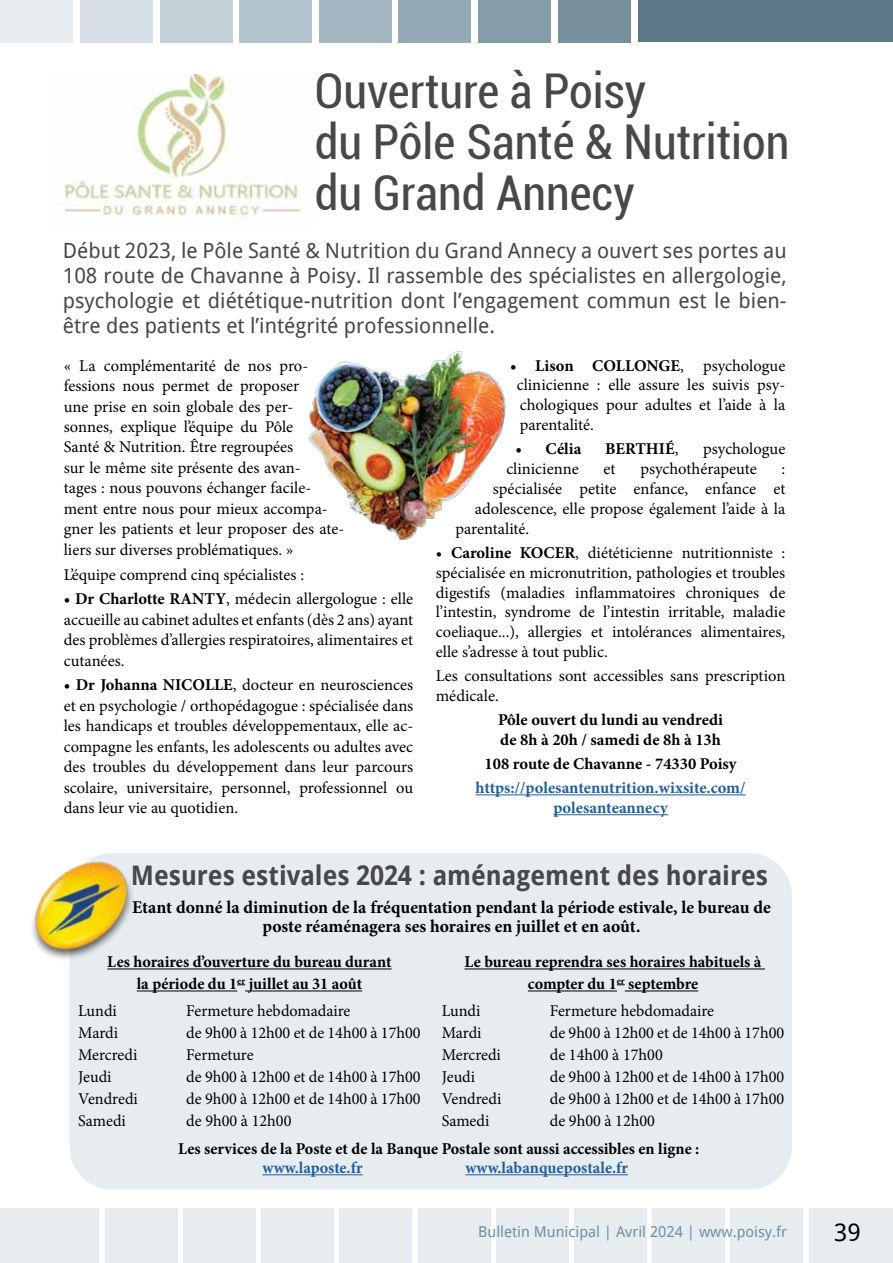
<style>
.page{position:relative;width:893px;height:1263px;background:#fff}
.page>*{position:absolute;margin:0;border:0;box-sizing:border-box;transform-origin:0 0}
.t1{font:condensed 48px/51px "Roboto";color:#48484a}
.t2{font:700 27px "Droid Sans";color:#48484a;scale:.94 1}
.t3{font:24px "Droid Sans";color:#000}
.t4{font:21px/25.2px "Droid Sans";color:#48484a;text-align:justify}
.t5{font:700 18px/19.5px "Minion Pro";color:#000;text-align:center}
.t6{font:16.5px/20.4px "Minion Pro";color:#000;text-align:justify}
.t7{font:700 16.5px/22px "Minion Pro";color:#000;text-align:center}
.t8{font:700 16.5px/19.8px "Minion Pro";color:#215e9e;text-align:center}
.t9{font:15px "Droid Sans";color:#6e90a1}
.s1{font-weight:700}
.s2{font-weight:400}
</style>
<div class="page">
<div style="left:70px;top:853px;width:722px;height:336px;background:#e6ecf0;border-radius:43px"></div>
<hr style="left:107px;top:968px;width:285px;height:1px;background:#000">
<hr style="left:137px;top:990px;width:100px;height:1px;background:#000">
<hr style="left:245px;top:990px;width:117px;height:1px;background:#000">
<hr style="left:464px;top:968px;width:301px;height:1px;background:#000">
<hr style="left:528px;top:990px;width:89px;height:1px;background:#000">
<hr style="left:625px;top:990px;width:73px;height:1px;background:#000">
<hr style="left:262px;top:1174px;width:101px;height:1px;background:#215e9e">
<hr style="left:465px;top:1174px;width:163px;height:1px;background:#215e9e">
<div style="left:1px;top:0;width:72px;height:42px;background:#e6ecf0"></div>
<div style="left:80px;top:0;width:73px;height:42px;background:#d4dee4"></div>
<div style="left:160px;top:0;width:72px;height:42px;background:#c3d1d8"></div>
<div style="left:240px;top:0;width:72px;height:42px;background:#b3c3cd"></div>
<div style="left:319px;top:0;width:72px;height:42px;background:#a3b6c1"></div>
<div style="left:399px;top:0;width:72px;height:42px;background:#93a9b5"></div>
<div style="left:478px;top:0;width:73px;height:42px;background:#859ca9"></div>
<div style="left:558px;top:0;width:72px;height:42px;background:#77909d"></div>
<div style="left:639px;top:0;width:254px;height:41px;background:#5d7987"></div>
<div style="left:261px;top:1208px;width:73px;height:55px;background:#e6ecf0"></div>
<div style="left:574px;top:1208px;width:73px;height:55px;background:#e6ecf0"></div>
<div style="left:105px;top:1208px;width:72px;height:55px;background:#e6ecf0"></div>
<div style="left:418px;top:1208px;width:72px;height:55px;background:#e6ecf0"></div>
<div style="left:731px;top:1208px;width:72px;height:55px;background:#e6ecf0"></div>
<div style="left:0;top:1208px;width:99px;height:55px;background:#e6ecf0"></div>
<div style="left:340px;top:1208px;width:72px;height:55px;background:#e6ecf0"></div>
<div style="left:653px;top:1208px;width:72px;height:55px;background:#e6ecf0"></div>
<div style="left:183px;top:1208px;width:72px;height:55px;background:#e6ecf0"></div>
<div style="left:496px;top:1208px;width:72px;height:55px;background:#e6ecf0"></div>
<div style="left:809px;top:1208px;width:84px;height:55px;background:#e6ecf0"></div>
<hr style="left:476px;top:794px;width:270px;height:1px;background:#215e9e">
<hr style="left:553px;top:814px;width:115px;height:1px;background:#215e9e">
<img style="left:64px;top:75px;width:236px;height:145px">
<img style="left:32px;top:853px;width:121px;height:117px">
<img style="left:309px;top:351px;width:196px;height:189px">
<h1 class="t1" style="left:315px;top:64px;width:476px">Ouverture à Poisy<br>du Pôle Santé &amp; Nutrition du Grand Annecy</h1>
<p class="t4" style="left:63px;top:237px;width:725px">Début 2023, le Pôle Santé &amp; Nutrition du Grand Annecy a ouvert ses portes au 108 route de Chavanne à Poisy. Il rassemble des spécialistes en allergologie, psychologie et diététique-nutrition dont l’engagement commun est le bien&shy;être des patients et l’intégrité professionnelle.</p>
<p class="t6" style="left:64px;top:355px;width:282px;text-align:left">« La complémentarité de nos pro&shy;fessions nous permet de proposer<br>une prise en soin globale des per&shy;sonnes, explique l’équipe du Pôle<br>Santé &amp; Nutrition. Être regroupées<br>sur le même site présente des avan-<br>tages : nous pouvons échanger facile&shy;ment entre nous pour mieux accompa&shy;gner les patients et leur proposer des ate&shy;liers sur diverses problématiques. »</p>
<p class="t6" style="left:64px;top:564px;width:242px">L’équipe comprend cinq spécialistes :</p>
<p class="t6" style="left:64px;top:589px;width:351px"><span class="s1">• Dr Charlotte RANTY</span>, médecin allergologue : elle accueille au cabinet adultes et enfants (dès 2 ans) ayant des problèmes d’allergies respiratoires, alimentaires et cutanées.</p>
<p class="t6" style="left:64px;top:675px;width:351px"><span class="s1">• Dr Johanna NICOLLE</span>, docteur en neurosciences et en psychologie / orthopédagogue : spécialisée dans les handicaps et troubles développementaux, elle ac&shy;compagne les enfants, les adolescents ou adultes avec des troubles du développement dans leur parcours scolaire, universitaire, personnel, professionnel ou dans leur vie au quotidien.</p>
<p class="t6" style="left:517px;top:356px;width:270px;line-height:19.8px;text-indent:-7px"><span class="s1">• Lison COLLONGE</span>, psychologue clinicienne : elle assure les suivis psy&shy;chologiques pour adultes et l’aide à la parentalité.</p>
<p class="t7" style="left:515px;top:438px;width:68px">• Célia</p>
<p class="t7" style="left:605px;top:438px;width:75px">BERTHIÉ<span class="s2">,</span></p>
<p class="t6" style="left:703px;top:439px;width:84px">psychologue</p>
<p class="t6" style="left:506px;top:459px;width:74px">clinicienne</p>
<p class="t6" style="left:603px;top:459px;width:14px">et</p>
<p class="t6" style="left:640px;top:459px;width:118px">psychothérapeute</p>
<p class="t6" style="left:782px;top:459px;width:5px">:</p>
<p class="t6" style="left:493px;top:479px;width:294px">spécialisée petite enfance, enfance et</p>
<p class="t6" style="left:475px;top:498px;width:312px">adolescence, elle propose également l’aide à la</p>
<p class="t6" style="left:455px;top:518px;width:75px">parentalité.</p>
<p class="t6" style="left:436px;top:543px;width:351px;line-height:19.8px">• <span class="s1">Caroline KOCER</span>, diététicienne nutritionniste : spécialisée en micronutrition, pathologies et troubles digestifs (maladies inflammatoires chroniques de l’intestin, syndrome de l’intestin irritable, maladie coeliaque...), allergies et intolérances alimentaires, elle s’adresse à tout public.</p>
<p class="t6" style="left:436px;top:666px;width:351px;line-height:19.8px">Les consultations sont accessibles sans prescription médicale.</p>
<p class="t7" style="left:498px;top:710px;width:227px;line-height:19.8px;text-align:left">Pôle ouvert du lundi au vendredi de 8h à 20h / samedi de 8h à 13h</p>
<p class="t7" style="left:485px;top:753px;width:253px">108 route de Chavanne - 74330 Poisy</p>
<p class="t8" style="left:476px;top:778px;width:271px">https://polesantenutrition.wixsite.com/ polesanteannecy</p>
<h2 class="t2" style="left:131px;top:856px;width:679px">Mesures estivales 2024 : aménagement des horaires</h2>
<p class="t5" style="left:132px;top:897px;width:640px">Etant donné la diminution de la fréquentation pendant la période estivale, le bureau de poste réaménagera ses horaires en juillet et en août.</p>
<p class="t7" style="left:107px;top:951px;width:286px">Les horaires d’ouverture du bureau durant la période du 1<sup>er</sup> juillet au 31 août</p>
<p class="t6" style="left:78px;top:1000px;width:40px">Lundi</p>
<p class="t6" style="left:186px;top:1000px;width:166px">Fermeture hebdomadaire</p>
<p class="t6" style="left:78px;top:1022px;width:41px">Mardi</p>
<p class="t6" style="left:186px;top:1022px;width:236px">de 9h00 à 12h00 et de 14h00 à 17h00</p>
<p class="t6" style="left:78px;top:1044px;width:61px">Mercredi</p>
<p class="t6" style="left:186px;top:1044px;width:69px">Fermeture</p>
<p class="t6" style="left:78px;top:1066px;width:35px">Jeudi</p>
<p class="t6" style="left:186px;top:1066px;width:236px">de 9h00 à 12h00 et de 14h00 à 17h00</p>
<p class="t6" style="left:78px;top:1088px;width:61px">Vendredi</p>
<p class="t6" style="left:186px;top:1088px;width:236px">de 9h00 à 12h00 et de 14h00 à 17h00</p>
<p class="t6" style="left:78px;top:1110px;width:49px">Samedi</p>
<p class="t6" style="left:186px;top:1110px;width:107px">de 9h00 à 12h00</p>
<p class="t7" style="left:464px;top:951px;width:298px">Le bureau reprendra ses horaires habituels à compter du 1<sup>er</sup> septembre</p>
<p class="t6" style="left:442px;top:1000px;width:40px">Lundi</p>
<p class="t6" style="left:550px;top:1000px;width:166px">Fermeture hebdomadaire</p>
<p class="t6" style="left:442px;top:1022px;width:41px">Mardi</p>
<p class="t6" style="left:550px;top:1022px;width:236px">de 9h00 à 12h00 et de 14h00 à 17h00</p>
<p class="t6" style="left:442px;top:1044px;width:61px">Mercredi</p>
<p class="t6" style="left:550px;top:1044px;width:114px">de 14h00 à 17h00</p>
<p class="t6" style="left:442px;top:1066px;width:35px">Jeudi</p>
<p class="t6" style="left:550px;top:1066px;width:236px">de 9h00 à 12h00 et de 14h00 à 17h00</p>
<p class="t6" style="left:442px;top:1088px;width:61px">Vendredi</p>
<p class="t6" style="left:550px;top:1088px;width:236px">de 9h00 à 12h00 et de 14h00 à 17h00</p>
<p class="t6" style="left:442px;top:1110px;width:49px">Samedi</p>
<p class="t6" style="left:550px;top:1110px;width:107px">de 9h00 à 12h00</p>
<p class="t7" style="left:178px;top:1137px;width:523px">Les services de la Poste et de la Banque Postale sont aussi accessibles en ligne :</p>
<p class="t8" style="left:262px;top:1158px;width:102px">www.laposte.fr</p>
<p class="t8" style="left:465px;top:1158px;width:164px">www.labanquepostale.fr</p>
<p class="t9" style="left:478px;top:1221px;width:310px">Bulletin Municipal | Avril 2024 | www.poisy.fr</p>
<h3 class="t3" style="left:834px;top:1216px;width:28px">39</h3>
</div>
